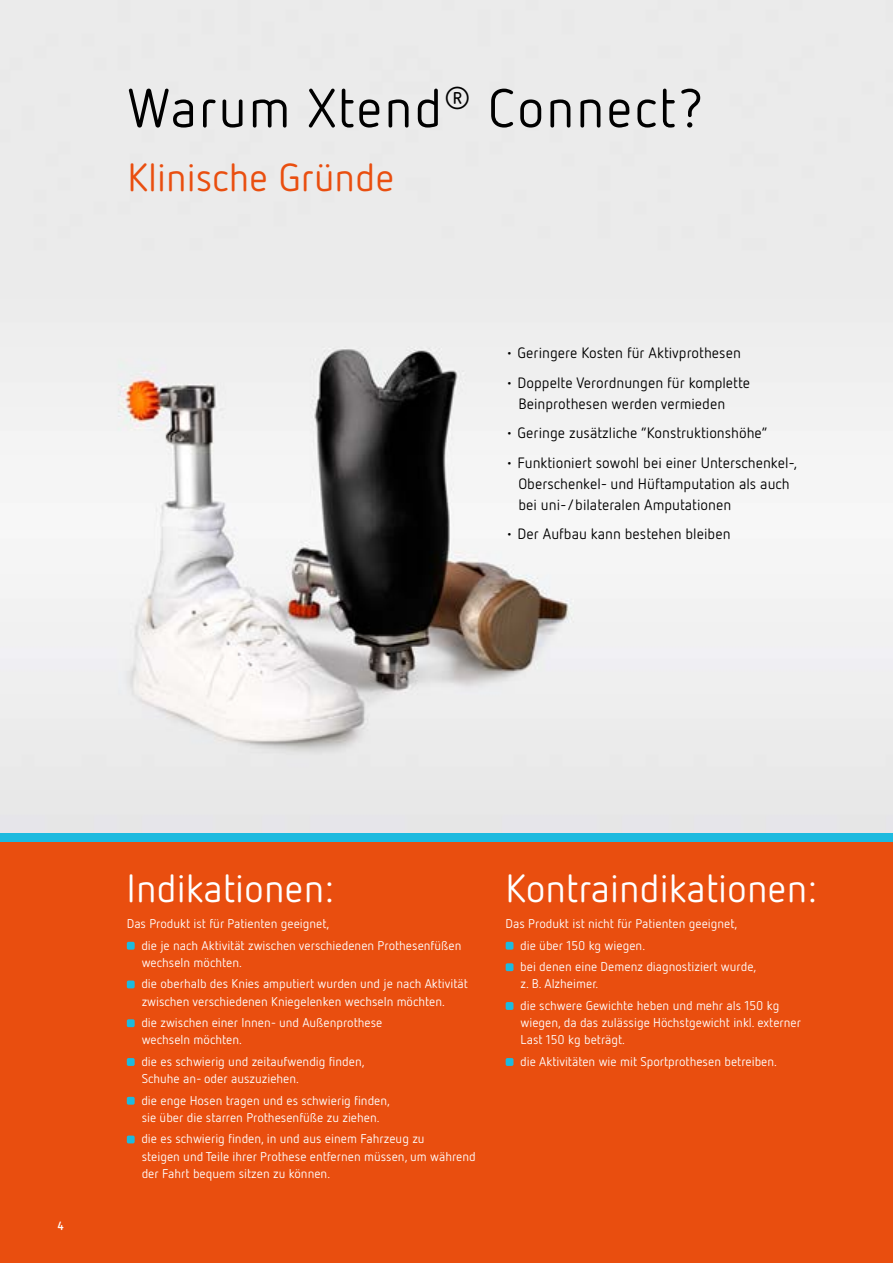
<style>
.page{position:relative;width:893px;height:1263px;background:#fff}
.page>*{position:absolute;margin:0;border:0;box-sizing:border-box;transform-origin:0 0}
.t1{font:54px "Netto OT";letter-spacing:.03em;color:#000}
.t2{font:39px "Netto OT";color:#fff}
.t3{font:39px "Netto OT";color:#e94e0f}
.t4{font:15px/21px "Netto OT";color:#000}
.t5{font:12.75px/21.5px "Netto OT";color:#fff}
.t6{font:700 12px "Netto OT";color:#fff}
</style>
<div class="page">
<img style="left:0;top:0;width:893px;height:833px">
<div style="left:0;top:842px;width:893px;height:421px;background:#e94e0f"></div>
<div style="left:0;top:833px;width:893px;height:9px;background:#1dbadf"></div>
<div style="left:127px;top:942px;width:8px;height:8px;background:#1dbadf;border-radius:2px"></div>
<div style="left:127px;top:980px;width:8px;height:8px;background:#1dbadf;border-radius:2px"></div>
<div style="left:127px;top:1019px;width:8px;height:8px;background:#1dbadf;border-radius:2px"></div>
<div style="left:127px;top:1058px;width:8px;height:8px;background:#1dbadf;border-radius:2px"></div>
<div style="left:127px;top:1097px;width:8px;height:8px;background:#1dbadf;border-radius:2px"></div>
<div style="left:127px;top:1135px;width:8px;height:8px;background:#1dbadf;border-radius:2px"></div>
<div style="left:506px;top:942px;width:7px;height:8px;background:#1dbadf;border-radius:2px"></div>
<div style="left:506px;top:963px;width:7px;height:8px;background:#1dbadf;border-radius:2px"></div>
<div style="left:506px;top:1002px;width:7px;height:8px;background:#1dbadf;border-radius:2px"></div>
<div style="left:506px;top:1058px;width:7px;height:8px;background:#1dbadf;border-radius:2px"></div>
<h1 class="t1" style="left:128px;top:75px;width:577px">Warum Xtend<sup>®</sup> Connect?</h1>
<h2 class="t3" style="left:128px;top:153px;width:268px">Klinische Gründe</h2>
<p class="t4" style="left:506px;top:342px;width:237px">• Geringere Kosten für Aktivprothesen</p>
<p class="t4" style="left:518px;top:372px;width:233px;text-indent:-13px">• Doppelte Verordnungen für komplette<br>Beinprothesen werden vermieden</p>
<p class="t4" style="left:506px;top:422px;width:263px">• Geringe zusätzliche “Konstruktionshöhe”</p>
<p class="t4" style="left:518px;top:452px;width:280px;text-indent:-13px">• Funktioniert sowohl bei einer Unterschenkel-,<br>Oberschenkel- und Hüftamputation als auch bei uni-/bilateralen Amputationen</p>
<p class="t4" style="left:506px;top:523px;width:226px">• Der Aufbau kann bestehen bleiben</p>
<p class="t6" style="left:57px;top:1218px;width:8px">4</p>
<h2 class="t2" style="left:127px;top:865px;width:209px">Indikationen:</h2>
<p class="t5" style="left:141px;top:913px;width:322px;text-indent:-15px">Das Produkt ist für Patienten geeignet,<br>die je nach Aktivität zwischen verschiedenen Prothesenfüßen</p>
<p class="t5" style="left:141px;top:951px;width:328px">wechseln möchten.<br>die oberhalb des Knies amputiert wurden und je nach Aktivität</p>
<p class="t5" style="left:141px;top:990px;width:305px">zwischen verschiedenen Kniegelenken wechseln möchten. die zwischen einer Innen- und Außenprothese</p>
<p class="t5" style="left:141px;top:1029px;width:225px">wechseln möchten.<br>die es schwierig und zeitaufwendig finden,</p>
<p class="t5" style="left:141px;top:1068px;width:250px">Schuhe an- oder auszuziehen.<br>die enge Hosen tragen und es schwierig finden,</p>
<p class="t5" style="left:141px;top:1106px;width:285px">sie über die starren Prothesenfüße zu ziehen.<br>die es schwierig finden, in und aus einem Fahrzeug zu</p>
<p class="t5" style="left:142px;top:1147px;width:336px;line-height:17.2px">steigen und Teile ihrer Prothese entfernen müssen, um während der Fahrt bequem sitzen zu können.</p>
<h2 class="t2" style="left:505px;top:865px;width:313px">Kontraindikationen:</h2>
<p class="t5" style="left:520px;top:913px;width:238px;text-indent:-15px">Das Produkt ist nicht für Patienten geeignet,<br>die über 150 kg wiegen.<br>bei denen eine Demenz diagnostiziert wurde,</p>
<p class="t5" style="left:520px;top:973px;width:261px">z. B. Alzheimer.<br>die schwere Gewichte heben und mehr als 150 kg</p>
<p class="t5" style="left:520px;top:1014px;width:282px;line-height:17.2px">wiegen, da das zulässige Höchstgewicht inkl. externer<br>Last 150 kg beträgt.</p>
<p class="t5" style="left:520px;top:1050px;width:258px">die Aktivitäten wie mit Sportprothesen betreiben.</p>
</div>
